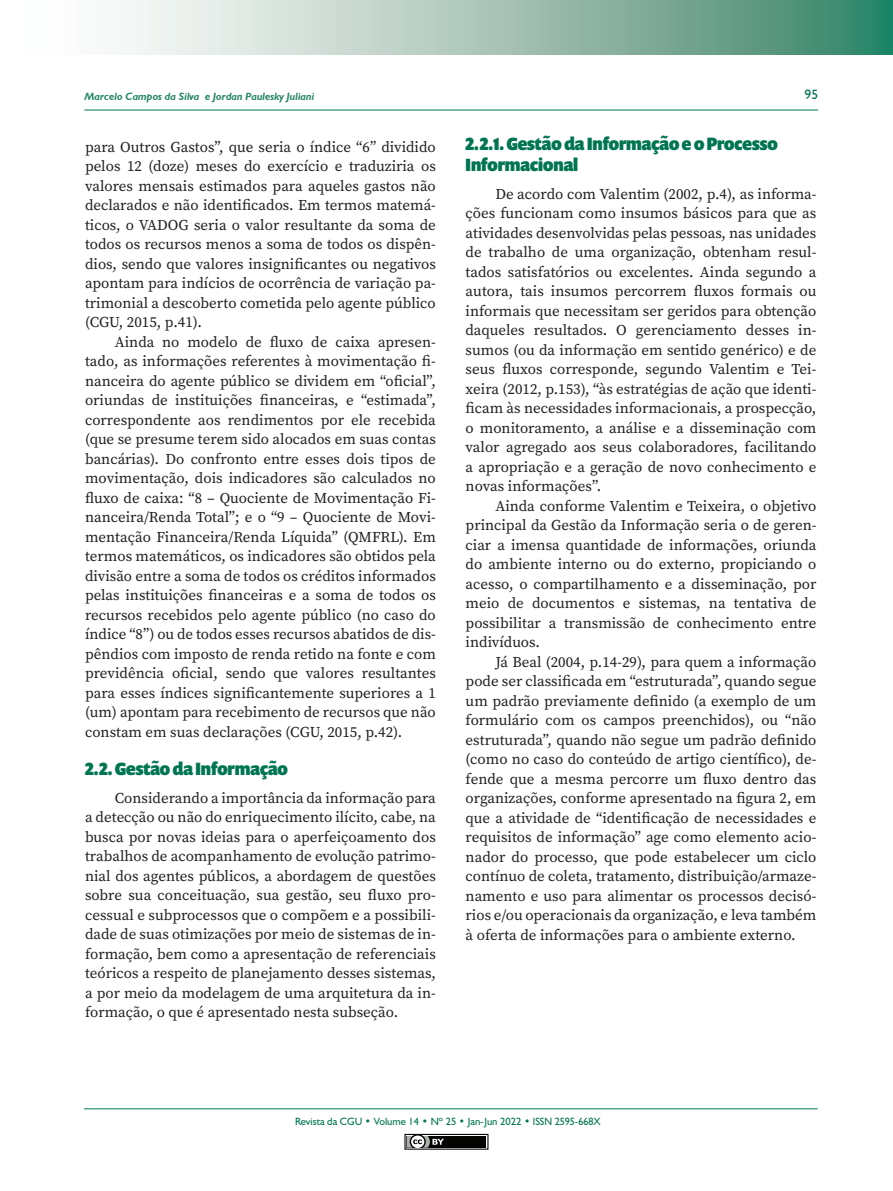
<style>
.page{position:relative;width:893px;height:1191px;background:#fff}
.page>*{position:absolute;margin:0;border:0;box-sizing:border-box;transform-origin:0 0}
.SUBTÍTULO_DUAS_COLUN{font:900 18px/21px "Prenton RP Cond";color:#007552}
.TEXTO_DUAS_COLUNAS{font:15px/19.5px "Source Serif Variable";color:#231f20;text-align:justify}
.t1{font:13.5px "Humanist 521 BT";color:#007552}
.t2{font:10.5px "Humanist 521 BT";color:#007552}
.t3{font:italic 700 10.5px "Humanist 521 BT";color:#28876a}
</style>
<div class="page">
<svg style="left:117px;top:0;width:776px;height:54px;background:#9ec0b2"></svg>
<hr style="left:84px;top:110px;width:734px;height:1px;background:#007552">
<hr style="left:84px;top:1108px;width:734px;height:1px;background:#007552">
<div style="left:404px;top:1133px;width:84px;height:16px;border:1px solid #040503"></div>
<div style="left:407px;top:1135px;width:79px;height:12px;background:#040503"></div>
<svg style="left:404px;top:1133px;width:40px;height:17px"></svg>
<p class="t3" style="left:84px;top:90px;width:231px">Marcelo Campos da Silva e Jordan Paulesky Juliani</p>
<p class="t1" style="left:804px;top:86px;width:15px">95</p>
<p class="TEXTO_DUAS_COLUNAS" style="left:85px;top:137px;width:352px">para Outros Gastos”, que seria o índice “6” dividido pelos 12 (doze) meses do exercício e traduziria os valores mensais estimados para aqueles gastos não declarados e não identificados. Em termos matemá&shy;ticos, o VADOG seria o valor resultante da soma de todos os recursos menos a soma de todos os dispên&shy;dios, sendo que valores insignificantes ou negativos apontam para indícios de ocorrência de variação pa&shy;trimonial a descoberto cometida pelo agente público (CGU, 2015, p.41).</p>
<p class="TEXTO_DUAS_COLUNAS" style="left:85px;top:332px;width:352px;text-indent:30px">Ainda no modelo de fluxo de caixa apresen&shy;tado, as informações referentes à movimentação fi&shy;nanceira do agente público se dividem em “oficial”, oriundas de instituições financeiras, e “estimada”, correspondente aos rendimentos por ele recebida (que se presume terem sido alocados em suas contas bancárias). Do confronto entre esses dois tipos de movimentação, dois indicadores são calculados no fluxo de caixa: “8 – Quociente de Movimentação Fi&shy;nanceira/Renda Total”; e o “9 – Quociente de Movi&shy;mentação Financeira/Renda Líquida” (QMFRL). Em termos matemáticos, os indicadores são obtidos pela divisão entre a soma de todos os créditos informados pelas instituições financeiras e a soma de todos os recursos recebidos pelo agente público (no caso do índice “8”) ou de todos esses recursos abatidos de dis&shy;pêndios com imposto de renda retido na fonte e com previdência oficial, sendo que valores resultantes para esses índices significantemente superiores a 1 (um) apontam para recebimento de recursos que não constam em suas declarações (CGU, 2015, p.42).</p>
<p class="SUBTÍTULO_DUAS_COLUN" style="left:85px;top:758px;width:204px">2.2. Gestão da Informação</p>
<p class="TEXTO_DUAS_COLUNAS" style="left:85px;top:788px;width:352px;text-indent:30px">Considerando a importância da informação para a detecção ou não do enriquecimento ilícito, cabe, na busca por novas ideias para o aperfeiçoamento dos trabalhos de acompanhamento de evolução patrimo&shy;nial dos agentes públicos, a abordagem de questões sobre sua conceituação, sua gestão, seu fluxo pro&shy;cessual e subprocessos que o compõem e a possibili&shy;dade de suas otimizações por meio de sistemas de in&shy;formação, bem como a apresentação de referenciais teóricos a respeito de planejamento desses sistemas, a por meio da modelagem de uma arquitetura da in&shy;formação, o que é apresentado nesta subseção.</p>
<p class="SUBTÍTULO_DUAS_COLUN" style="left:466px;top:133px;width:314px">2.2.1. Gestão da Informação e o Processo<br>Informacional</p>
<p class="TEXTO_DUAS_COLUNAS" style="left:466px;top:184px;width:352px;text-indent:30px">De acordo com Valentim (2002, p.4), as informa&shy;ções funcionam como insumos básicos para que as atividades desenvolvidas pelas pessoas, nas unidades de trabalho de uma organização, obtenham resul&shy;tados satisfatórios ou excelentes. Ainda segundo a autora, tais insumos percorrem fluxos formais ou informais que necessitam ser geridos para obtenção daqueles resultados. O gerenciamento desses in&shy;sumos (ou da informação em sentido genérico) e de seus fluxos corresponde, segundo Valentim e Tei&shy;xeira (2012, p.153), “às estratégias de ação que identi&shy;ficam às necessidades informacionais, a prospecção, o monitoramento, a análise e a disseminação com valor agregado aos seus colaboradores, facilitando a apropriação e a geração de novo conhecimento e novas informações”.</p>
<p class="TEXTO_DUAS_COLUNAS" style="left:466px;top:496px;width:352px;text-indent:30px">Ainda conforme Valentim e Teixeira, o objetivo principal da Gestão da Informação seria o de geren&shy;ciar a imensa quantidade de informações, oriunda do ambiente interno ou do externo, propiciando o acesso, o compartilhamento e a disseminação, por meio de documentos e sistemas, na tentativa de possibilitar a transmissão de conhecimento entre indivíduos.</p>
<p class="TEXTO_DUAS_COLUNAS" style="left:466px;top:652px;width:352px;text-indent:30px">Já Beal (2004, p.14-29), para quem a informação pode ser classificada em “estruturada”, quando segue um padrão previamente definido (a exemplo de um formulário com os campos preenchidos), ou “não estruturada”, quando não segue um padrão definido (como no caso do conteúdo de artigo científico), de&shy;fende que a mesma percorre um fluxo dentro das organizações, conforme apresentado na figura 2, em que a atividade de “identificação de necessidades e requisitos de informação” age como elemento acio&shy;nador do processo, que pode estabelecer um ciclo contínuo de coleta, tratamento, distribuição/armaze&shy;namento e uso para alimentar os processos decisó&shy;rios e/ou operacionais da organização, e leva também à oferta de informações para o ambiente externo.</p>
<p class="t2" style="left:295px;top:1115px;width:307px">Revista da CGU • Volume 14 • Nº 25 • Jan-Jun 2022 • ISSN 2595-668X</p>
</div>
